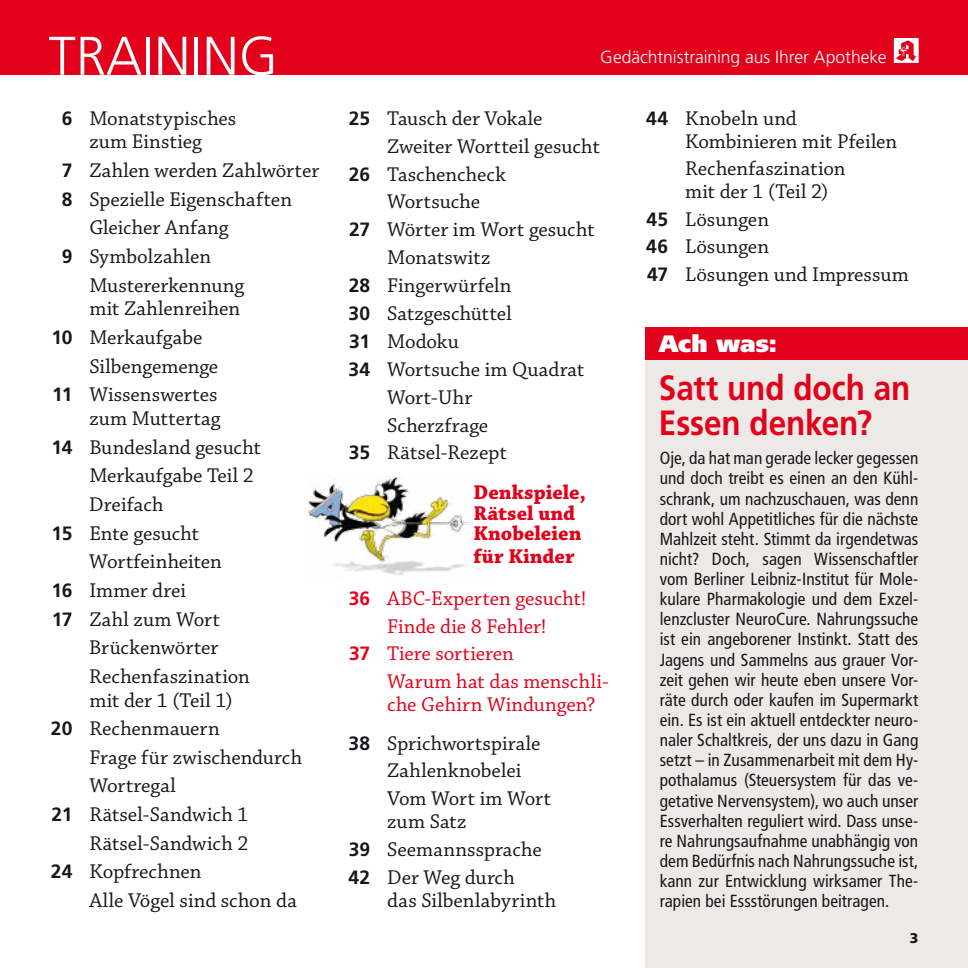
<style>
.page{position:relative;width:968px;height:968px;background:#fff}
.page>*{position:absolute;margin:0;border:0;box-sizing:border-box;transform-origin:0 0}
.t1{font:300 54.25px "Frutiger LT Std";color:#fff}
.t2{font:700 35px/35px "Frutiger LT Std";letter-spacing:-.005em;color:#e2001a;scale:.9 1}
.t3{font:900 23.8px "Frutiger LT Std";letter-spacing:-.005em;color:#fff}
.t4{font:21px/27.8px "Chaparral Pro";color:#1a171c}
.t5{font:21px/41.3px "Chaparral Pro";color:#e2001a}
.t6{font:700 21px/20.7px "Chaparral Pro";color:#e2001a}
.t7{font:condensed 17.5px/20.1px "Frutiger LT Std";letter-spacing:.005em;color:#1a171c;text-align:justify}
.t8{font:300 17.5px "Frutiger LT Std";letter-spacing:-.005em;color:#fff}
.t9{font:900 14px "Frutiger LT Std";color:#1a171c}
.s1{font-family:"Frutiger LT Std";font-weight:700;font-size:19.25px}
.s2{font-weight:700}
</style>
<div class="page">
<div style="left:0;top:0;width:967px;height:74px;background:#e2001a"></div>
<img style="left:308px;top:475px;width:173px;height:101px">
<div style="left:645px;top:352px;width:322px;height:615px;background:#ede9e6"></div>
<div style="left:645px;top:327px;width:322px;height:32px;background:#e2001a"></div>
<svg style="left:896px;top:38px;width:23px;height:24px"></svg>
<div style="left:894px;top:38px;width:24px;height:25px;border:1px solid #fff"></div>
<h1 class="t1" style="left:49px;top:25px;width:231px">TRAINING</h1>
<p class="t4" style="left:62px;top:107px;width:176px;line-height:23.6px;text-align:center"><span class="s1">6</span> Monatstypisches zum Einstieg</p>
<p class="t4" style="left:62px;top:157px;width:259px"><span class="s1">7</span> Zahlen werden Zahlwörter</p>
<p class="t4" style="left:62px;top:186px;width:232px"><span class="s1">8</span> Spezielle Eigenschaften</p>
<p class="t4" style="left:89px;top:214px;width:141px">Gleicher Anfang</p>
<p class="t4" style="left:62px;top:243px;width:151px"><span class="s1">9</span> Symbolzahlen</p>
<p class="t4" style="left:89px;top:272px;width:156px">Mustererkennung</p>
<p class="t4" style="left:51px;top:295px;width:190px;line-height:28.7px;text-indent:38px">mit Zahlenreihen<br><span class="s1">10</span> Merkaufgabe</p>
<p class="t4" style="left:52px;top:352px;width:168px;line-height:28.7px;text-align:right">Silbengemenge<br><span class="s1">11</span> Wissenswertes</p>
<p class="t4" style="left:89px;top:405px;width:133px">zum Muttertag</p>
<p class="t4" style="left:52px;top:434px;width:211px"><span class="s1">14</span> Bundesland gesucht</p>
<p class="t4" style="left:89px;top:462px;width:166px">Merkaufgabe Teil 2</p>
<p class="t4" style="left:89px;top:491px;width:76px">Dreifach</p>
<p class="t4" style="left:52px;top:519px;width:149px"><span class="s1">15</span> Ente gesucht</p>
<p class="t4" style="left:89px;top:548px;width:134px">Wortfeinheiten</p>
<p class="t4" style="left:51px;top:577px;width:136px"><span class="s1">16</span> Immer drei</p>
<p class="t4" style="left:52px;top:605px;width:170px"><span class="s1">17</span> Zahl zum Wort</p>
<p class="t4" style="left:89px;top:634px;width:130px">Brückenwörter</p>
<p class="t4" style="left:89px;top:663px;width:162px">Rechenfaszination</p>
<p class="t4" style="left:89px;top:686px;width:145px">mit der 1 (Teil 1)</p>
<p class="t4" style="left:51px;top:715px;width:170px"><span class="s1">20</span> Rechenmauern</p>
<p class="t4" style="left:89px;top:744px;width:214px">Frage für zwischendurch</p>
<p class="t4" style="left:89px;top:772px;width:88px">Wortregal</p>
<p class="t4" style="left:51px;top:801px;width:198px"><span class="s1">21</span> Rätsel-Sandwich 1</p>
<p class="t4" style="left:89px;top:829px;width:161px">Rätsel-Sandwich 2</p>
<p class="t4" style="left:51px;top:858px;width:152px"><span class="s1">24</span> Kopfrechnen</p>
<p class="t4" style="left:89px;top:887px;width:209px">Alle Vögel sind schon da</p>
<p class="t8" style="left:600px;top:47px;width:288px">Gedächtnistraining aus Ihrer Apotheke</p>
<p class="t4" style="left:349px;top:105px;width:195px"><span class="s1">25</span> Tausch der Vokale</p>
<p class="t4" style="left:387px;top:133px;width:214px">Zweiter Wortteil gesucht</p>
<p class="t4" style="left:349px;top:161px;width:158px"><span class="s1">26</span> Taschencheck</p>
<p class="t4" style="left:387px;top:189px;width:94px">Wortsuche</p>
<p class="t4" style="left:349px;top:216px;width:247px"><span class="s1">27</span> Wörter im Wort gesucht</p>
<p class="t4" style="left:387px;top:244px;width:105px">Monatswitz</p>
<p class="t4" style="left:349px;top:272px;width:164px"><span class="s1">28</span> Fingerwürfeln</p>
<p class="t4" style="left:348px;top:300px;width:165px"><span class="s1">30</span> Satzgeschüttel</p>
<p class="t4" style="left:349px;top:328px;width:111px"><span class="s1">31</span> Modoku</p>
<p class="t4" style="left:348px;top:356px;width:237px"><span class="s1">34</span> Wortsuche im Quadrat</p>
<p class="t4" style="left:387px;top:384px;width:86px">Wort-Uhr</p>
<p class="t4" style="left:387px;top:412px;width:103px">Scherzfrage</p>
<p class="t4" style="left:349px;top:439px;width:159px"><span class="s1">35</span> Rätsel-Rezept</p>
<p class="t6" style="left:473px;top:483px;width:114px">Denkspiele,<br>Rätsel und<br>Knobeleien</p>
<p class="t5" style="left:348px;top:536px;width:239px;text-indent:125px"><span class="s2">für Kinder<br></span><span class="s1">36</span> ABC-Experten gesucht!</p>
<p class="t5" style="left:349px;top:612px;width:199px;line-height:27.8px;text-indent:38px">Finde die 8 Fehler!<br><span class="s1">37</span> Tiere sortieren</p>
<p class="t5" style="left:387px;top:671px;width:223px;line-height:22.9px">Warum hat das menschli&shy;che Gehirn Windungen?</p>
<p class="t4" style="left:387px;top:729px;width:165px;text-indent:-39px"><span class="s1">38</span> Sprichwortspirale<br>Zahlenknobelei<br>Vom Wort im Wort</p>
<p class="t4" style="left:348px;top:808px;width:195px;text-indent:39px">zum Satz<br><span class="s1">39</span> Seemannssprache<br><span class="s1">42</span> Der Weg durch</p>
<p class="t4" style="left:387px;top:887px;width:171px">das Silbenlabyrinth</p>
<p class="t4" style="left:685px;top:107px;width:214px;line-height:22.8px;text-indent:-39px"><span class="s1">44</span> Knobeln und<br>Kombinieren mit Pfeilen</p>
<p class="t4" style="left:685px;top:158px;width:162px;line-height:22.8px">Rechenfaszination mit der 1 (Teil 2)</p>
<p class="t4" style="left:646px;top:206px;width:264px"><span class="s1">45</span> Lösungen<br><span class="s1">46</span> Lösungen<br><span class="s1">47</span> Lösungen und Impressum</p>
<p class="t3" style="left:658px;top:329px;width:120px">Ach was:</p>
<h2 class="t2" style="left:658px;top:370px;width:281px">Satt und doch an<br>Essen denken?</h2>
<p class="t7" style="left:659px;top:448px;width:260px">Oje, da hat man gerade lecker gegessen und doch treibt es einen an den Kühl&shy;schrank, um nachzuschauen, was denn dort wohl Appetitliches für die nächste Mahlzeit steht. Stimmt da irgendetwas nicht? Doch, sagen Wissenschaftler vom Berliner Leibniz-Institut für Mole&shy;kulare Pharmakologie und dem Exzel&shy;lenzcluster NeuroCure. Nahrungssuche ist ein angeborener Instinkt. Statt des Jagens und Sammelns aus grauer Vor&shy;zeit gehen wir heute eben unsere Vor&shy;räte durch oder kaufen im Supermarkt ein. Es ist ein aktuell entdeckter neuro&shy;naler Schaltkreis, der uns dazu in Gang setzt – in Zusammenarbeit mit dem Hy&shy;pothalamus (Steuersystem für das ve&shy;getative Nervensystem), wo auch unser Essverhalten reguliert wird. Dass unse&shy;re Nahrungsaufnahme unabhängig von dem Bedürfnis nach Nahrungssuche ist, kann zur Entwicklung wirksamer The&shy;rapien bei Essstörungen beitragen.</p>
<p class="t9" style="left:909px;top:929px;width:10px">3</p>
</div>
